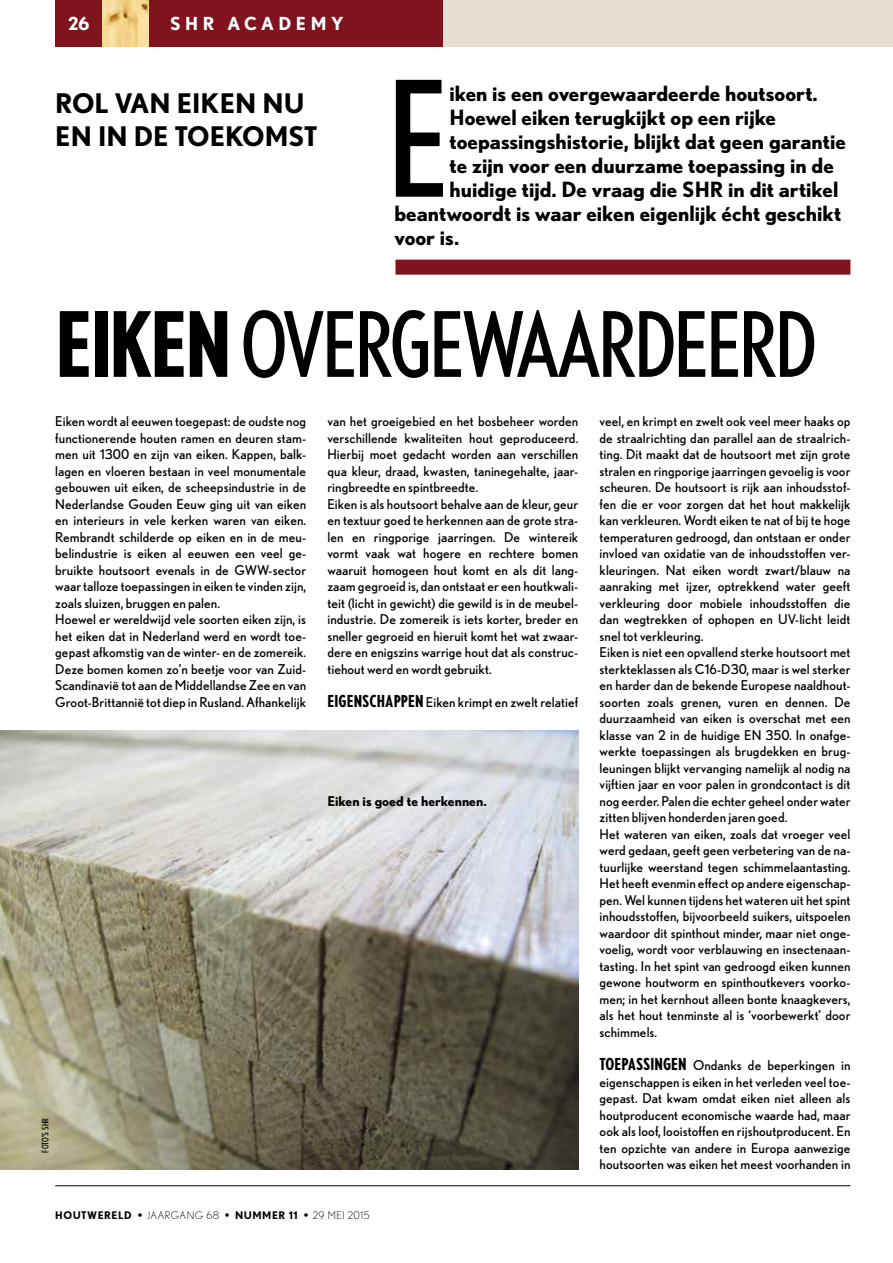
<style>
.page{position:relative;width:893px;height:1263px;background:#fff}
.page>*{position:absolute;margin:0;border:0;box-sizing:border-box;transform-origin:0 0}
.t1{font:condensed 160.2px "Nobel";color:#000}
.t2{font:condensed 90px "Nobel";letter-spacing:-.03em;color:#000}
.t3{font:700 27px/33px "Nobel";color:#000}
.t4{font:700 21px "Nobel";color:#000}
.t5{font:700 18px "Nobel";letter-spacing:.25em;color:#fff}
.t6{font:13.5px/16.5px "Nobel";letter-spacing:.005em;color:#000}
.t7{font:700 13.5px "Nobel";color:#000}
.t8{font:700 10.5px "Nobel";letter-spacing:.05em;color:#000}
.t9{font:condensed 9px "Nobel";letter-spacing:-.005em;color:#000}
.s1{font-weight:700}
.s2{font-weight:700;font-stretch:condensed;font-size:16.5px}
.s3{font-weight:300}
</style>
<div class="page">
<hr style="left:55px;top:1185px;width:795px;height:1px;background:#000">
<div style="left:55px;top:0;width:47px;height:47px;background:#7f141f"></div>
<div style="left:442px;top:0;width:451px;height:47px;background:#e6ded3"></div>
<img style="left:102px;top:0;width:47px;height:47px">
<img style="left:0;top:730px;width:578px;height:439px">
<div style="left:149px;top:0;width:293px;height:47px;background:#7f141f"></div>
<div style="left:395px;top:260px;width:455px;height:15px;background:#7f141f"></div>
<h3 class="t5" style="left:68px;top:13px;width:22px">26</h3>
<h3 class="t5" style="left:170px;top:13px;width:175px">SHR ACADEMY</h3>
<h3 class="t3" style="left:55px;top:86px;width:264px">ROL VAN EIKEN NU<br>EN IN DE TOEKOMST</h3>
<h1 class="t1" style="left:387px;top:48px;width:64px">E</h1>
<h3 class="t4" style="left:449px;top:81px;width:370px">iken is een overgewaardeerde houtsoort.</h3>
<h3 class="t4" style="left:449px;top:105px;width:328px">Hoewel eiken terugkijkt op een rijke</h3>
<h3 class="t4" style="left:449px;top:129px;width:398px">toepassingshistorie, blijkt dat geen garantie</h3>
<h3 class="t4" style="left:449px;top:153px;width:386px">te zijn voor een duurzame toepassing in de</h3>
<h3 class="t4" style="left:449px;top:177px;width:390px">huidige tijd. De vraag die SHR in dit artikel</h3>
<h3 class="t4" style="left:394px;top:201px;width:449px">beantwoordt is waar eiken eigenlijk écht geschikt</h3>
<h3 class="t4" style="left:394px;top:225px;width:66px">voor is.</h3>
<h2 class="t2" style="left:55px;top:293px;width:763px"><span class="s1">EIKEN</span> OVERGEWAARDEERD</h2>
<p class="t6" style="left:327px;top:413px;width:252px">van het groeigebied en het bosbeheer worden verschillende kwaliteiten hout geproduceerd.<br>Hierbij moet gedacht worden aan verschillen qua kleur, draad, kwasten, taninegehalte, jaar&shy;ringbreedte en spintbreedte.<br>Eiken is als houtsoort behalve aan de kleur, geur en textuur goed te herkennen aan de grote stra&shy;len en ringporige jaarringen. De wintereik vormt vaak wat hogere en rechtere bomen waaruit homogeen hout komt en als dit lang&shy;zaam gegroeid is, dan ontstaat er een houtkwali&shy;teit (licht in gewicht) die gewild is in de meubel&shy;industrie. De zomereik is iets korter, breder en sneller gegroeid en hieruit komt het wat zwaar&shy;dere en enigszins warrige hout dat als construc&shy;tiehout werd en wordt gebruikt.</p>
<p class="t6" style="left:327px;top:694px;width:252px"><span class="s2">EIGENSCHAPPEN</span> Eiken krimpt en zwelt relatief</p>
<p class="t6" style="left:55px;top:413px;width:252px">Eiken wordt al eeuwen toegepast: de oudste nog functionerende houten ramen en deuren stam&shy;men uit 1300 en zijn van eiken. Kappen, balk&shy;lagen en vloeren bestaan in veel monumentale gebouwen uit eiken, de scheepsindustrie in de Nederlandse Gouden Eeuw ging uit van eiken en interieurs in vele kerken waren van eiken.<br>Rembrandt schilderde op eiken en in de meu&shy;belindustrie is eiken al eeuwen een veel ge&shy;bruikte houtsoort evenals in de GWW-sector waar talloze toepassingen in eiken te vinden zijn, zoals sluizen, bruggen en palen.<br>Hoewel er wereldwijd vele soorten eiken zijn, is het eiken dat in Nederland werd en wordt toe&shy;gepast afkomstig van de winter- en de zomereik.<br>Deze bomen komen zo’n beetje voor van Zuid-Scandinavië tot aan de Middellandse Zee en van Groot-Brittannië tot diep in Rusland. Afhankelijk</p>
<p class="t6" style="left:600px;top:413px;width:252px">veel, en krimpt en zwelt ook veel meer haaks op de straalrichting dan parallel aan de straalrich&shy;ting. Dit maakt dat de houtsoort met zijn grote stralen en ringporige jaarringen gevoelig is voor scheuren. De houtsoort is rijk aan inhoudsstof&shy;fen die er voor zorgen dat het hout makkelijk kan verkleuren. Wordt eiken te nat of bij te hoge temperaturen gedroogd, dan ontstaan er onder invloed van oxidatie van de inhoudsstoffen ver&shy;kleuringen. Nat eiken wordt zwart/blauw na aanraking met ijzer, optrekkend water geeft verkleuring door mobiele inhoudsstoffen die dan wegtrekken of ophopen en UV-licht leidt snel tot verkleuring.<br>Eiken is niet een opvallend sterke houtsoort met sterkteklassen als C16-D30, maar is wel sterker en harder dan de bekende Europese naaldhout&shy;soorten zoals grenen, vuren en dennen. De duurzaamheid van eiken is overschat met een klasse van 2 in de huidige EN 350. In onafge&shy;werkte toepassingen als brugdekken en brug&shy;leuningen blijkt vervanging namelijk al nodig na vijftien jaar en voor palen in grondcontact is dit nog eerder. Palen die echter geheel onder water zitten blijven honderden jaren goed.<br>Het wateren van eiken, zoals dat vroeger veel werd gedaan, geeft geen verbetering van de na&shy;tuurlijke weerstand tegen schimmelaantasting.<br>Het heeft evenmin effect op andere eigenschap&shy;pen. Wel kunnen tijdens het wateren uit het spint inhoudsstoffen, bijvoorbeeld suikers, uitspoelen waardoor dit spinthout minder, maar niet onge&shy;voelig, wordt voor verblauwing en insectenaan&shy;tasting. In het spint van gedroogd eiken kunnen gewone houtworm en spinthoutkevers voorko&shy;men; in het kernhout alleen bonte knaagkevers, als het hout tenminste al is ‘voorbewerkt’ door schimmels.</p>
<p class="t6" style="left:600px;top:1057px;width:252px;text-align:justify"><span class="s2">TOEPASSINGEN</span> Ondanks de beperkingen in eigenschappen is eiken in het verleden veel toe&shy;gepast. Dat kwam omdat eiken niet alleen als houtproducent economische waarde had, maar ook als loof, looistoffen en rijshoutproducent. En ten opzichte van andere in Europa aanwezige houtsoorten was eiken het meest voorhanden in</p>
<p class="t7" style="left:327px;top:793px;width:161px">Eiken is goed te herkennen.</p>
<p class="t9" style="left:40px;top:1152px;width:36px;rotate:-90deg">FOTO’S: SHR</p>
<p class="t8" style="left:55px;top:1208px;width:316px">HOUTWERELD • <span class="s3">JAARGANG 68</span> • NUMMER 11 • <span class="s3">29 MEI 2015</span></p>
</div>
